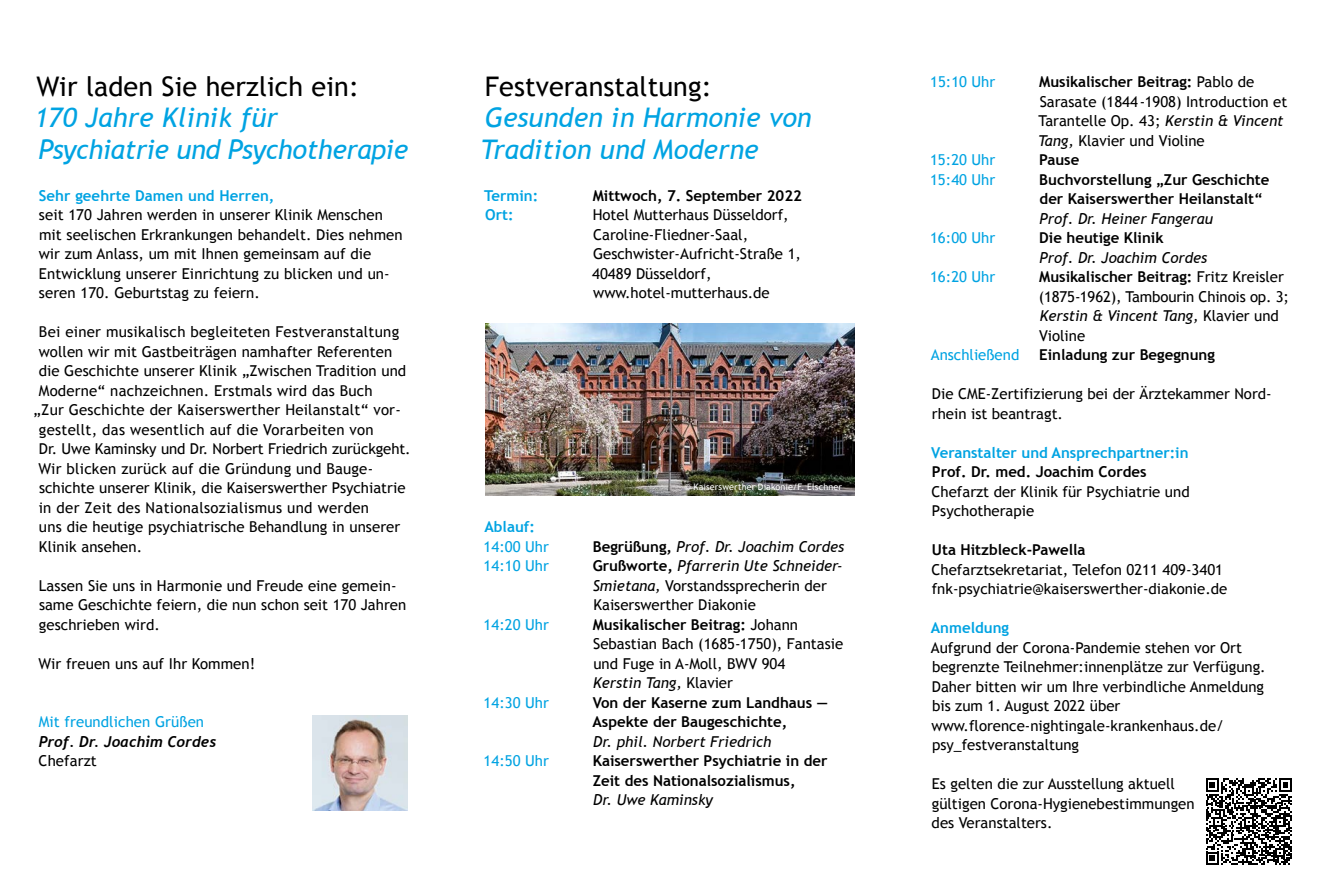
<style>
.page{position:relative;width:1331px;height:893px;background:#fff}
.page>*{position:absolute;margin:0;border:0;box-sizing:border-box;transform-origin:0 0}
.t1{font:italic 27px/31.5px "Trebuchet MS";letter-spacing:-.015em;color:#00a3e2}
.t2{font:27px "Trebuchet MS";letter-spacing:.005em;color:#000}
.t3{font:italic 27px/31.5px "Trebuchet MS";letter-spacing:.005em;color:#00a3e2}
.t4{font:15px/19.5px "Trebuchet MS";color:#000}
.t5{font:700 15px/19.5px "Trebuchet MS";color:#000}
.t6{font:15px "Trebuchet MS";color:#00a3e2}
.t7{font:italic 15px "Trebuchet MS";color:#000}
.t8{font:700 15px "Trebuchet MS";color:#00a3e2}
.t9{font:15px "Trebuchet MS";letter-spacing:.02em;color:#000}
.t10{font:italic 700 15px "Trebuchet";letter-spacing:.005em;color:#000}
.t11{font:9px "Trebuchet MS";letter-spacing:.01em;color:#fff}
.s1{font-weight:700;font-style:normal}
.s2{font-weight:700}
.s3{font-style:italic}
</style>
<div class="page">
<img style="left:313px;top:716px;width:95px;height:95px">
<img style="left:485px;top:324px;width:369px;height:171px">
<svg style="left:1206px;top:778px;width:86px;height:87px"></svg>
<h1 class="t2" style="left:37px;top:70px;width:324px">Wir laden Sie herzlich ein:</h1>
<h1 class="t1" style="left:34px;top:102px;width:376px">170 Jahre Klinik für<br>Psychiatrie und Psychotherapie</h1>
<p class="t8" style="left:39px;top:186px;width:237px">Sehr geehrte Damen und Herren,</p>
<p class="t4" style="left:39px;top:206px;width:365px">seit 170 Jahren werden in unserer Klinik Menschen mit seelischen Erkrankungen behandelt. Dies nehmen wir zum Anlass, um mit Ihnen gemeinsam auf die Entwicklung unserer Einrichtung zu blicken und un&shy;seren 170. Geburtstag zu feiern.</p>
<p class="t4" style="left:39px;top:323px;width:362px">Bei einer musikalisch begleiteten Festveranstaltung</p>
<p class="t4" style="left:39px;top:342px;width:355px">wollen wir mit Gastbeiträgen namhafter Referenten</p>
<p class="t4" style="left:39px;top:362px;width:369px">die Geschichte unserer Klinik „Zwischen Tradition und</p>
<p class="t4" style="left:39px;top:381px;width:335px">Moderne“ nachzeichnen. Erstmals wird das Buch</p>
<p class="t4" style="left:33px;top:401px;width:369px">„Zur Geschichte der Kaiserswerther Heilanstalt“ vor-</p>
<p class="t9" style="left:39px;top:421px;width:336px">gestellt, das wesentlich auf die Vorarbeiten von</p>
<p class="t4" style="left:39px;top:440px;width:373px">Dr. Uwe Kaminsky und Dr. Norbert Friedrich zurückgeht.</p>
<p class="t4" style="left:39px;top:459px;width:336px">Wir blicken zurück auf die Gründung und Bauge-</p>
<p class="t4" style="left:39px;top:479px;width:368px">schichte unserer Klinik, die Kaiserswerther Psychiatrie</p>
<p class="t9" style="left:39px;top:499px;width:332px">in der Zeit des Nationalsozialismus und werden</p>
<p class="t4" style="left:39px;top:518px;width:363px">uns die heutige psychiatrische Behandlung in unserer</p>
<p class="t4" style="left:39px;top:537px;width:105px">Klinik ansehen.</p>
<p class="t4" style="left:39px;top:576px;width:369px">Lassen Sie uns in Harmonie und Freude eine gemein&shy;same Geschichte feiern, die nun schon seit 170 Jahren geschrieben wird.</p>
<p class="t4" style="left:39px;top:654px;width:218px">Wir freuen uns auf Ihr Kommen!</p>
<p class="t6" style="left:39px;top:713px;width:167px">Mit freundlichen Grüßen</p>
<p class="t10" style="left:39px;top:732px;width:179px">Prof. Dr. Joachim Cordes</p>
<p class="t4" style="left:39px;top:752px;width:60px">Chefarzt</p>
<h1 class="t2" style="left:485px;top:70px;width:228px">Festveranstaltung:</h1>
<h1 class="t3" style="left:480px;top:102px;width:333px">Gesunden in Harmonie von<br>Tradition und Moderne</h1>
<p class="t8" style="left:484px;top:186px;width:56px">Termin:</p>
<p class="t5" style="left:593px;top:186px;width:211px">Mittwoch, 7. September 2022</p>
<p class="t8" style="left:485px;top:205px;width:30px">Ort:</p>
<p class="t4" style="left:592px;top:205px;width:210px">Hotel Mutterhaus Düsseldorf,<br>Caroline-Fliedner-Saal,<br>Geschwister-Aufricht-Straße 1,<br>40489 Düsseldorf, www.hotel-mutterhaus.de</p>
<p class="t11" style="left:684px;top:482px;width:159px">© Kaiserswerther Diakonie/F. Elschner</p>
<p class="t8" style="left:484px;top:517px;width:52px">Ablauf:</p>
<p class="t6" style="left:484px;top:537px;width:67px">14:00 Uhr</p>
<p class="t7" style="left:593px;top:537px;width:253px"><span class="s1">Begrüßung,</span> Prof. Dr. Joachim Cordes</p>
<p class="t6" style="left:484px;top:557px;width:67px">14:10 Uhr</p>
<p class="t4" style="left:593px;top:556px;width:252px"><span class="s2">Grußworte,</span> <span class="s3">Pfarrerin Ute Schneider-<br>Smietana,</span> Vorstandssprecherin der<br>Kaiserswerther Diakonie</p>
<p class="t6" style="left:484px;top:615px;width:67px">14:20 Uhr</p>
<p class="t4" style="left:593px;top:615px;width:252px"><span class="s2">Musikalischer Beitrag:</span> Johann<br>Sebastian Bach (1685-1750), Fantasie und Fuge in A-Moll, BWV 904<br><span class="s3">Kerstin Tang,</span> Klavier</p>
<p class="t6" style="left:484px;top:693px;width:67px">14:30 Uhr</p>
<p class="t5" style="left:592px;top:693px;width:237px">Von der Kaserne zum Landhaus —<br>Aspekte der Baugeschichte,</p>
<p class="t7" style="left:593px;top:732px;width:180px">Dr. phil. Norbert Friedrich</p>
<p class="t6" style="left:484px;top:752px;width:67px">14:50 Uhr</p>
<p class="t5" style="left:593px;top:751px;width:236px">Kaiserswerther Psychiatrie in der<br>Zeit des Nationalsozialismus,</p>
<p class="t7" style="left:593px;top:791px;width:121px">Dr. Uwe Kaminsky</p>
<p class="t6" style="left:930px;top:73px;width:67px">15:10 Uhr</p>
<p class="t4" style="left:1038px;top:72px;width:251px"><span class="s2">Musikalischer Beitrag:</span> Pablo de Sarasate (1844-1908) Introduction et Tarantelle Op. 43; <span class="s3">Kerstin &amp; Vincent Tang,</span> Klavier und Violine</p>
<p class="t6" style="left:930px;top:151px;width:67px">15:20 Uhr</p>
<p class="t5" style="left:1039px;top:150px;width:42px">Pause</p>
<p class="t6" style="left:930px;top:171px;width:67px">15:40 Uhr</p>
<p class="t5" style="left:1039px;top:170px;width:232px">Buchvorstellung „Zur Geschichte der Kaiserswerther Heilanstalt“</p>
<p class="t7" style="left:1040px;top:210px;width:175px">Prof. Dr. Heiner Fangerau</p>
<p class="t6" style="left:930px;top:229px;width:67px">16:00 Uhr</p>
<p class="t5" style="left:1039px;top:228px;width:126px">Die heutige Klinik</p>
<p class="t7" style="left:1040px;top:249px;width:169px">Prof. Dr. Joachim Cordes</p>
<p class="t6" style="left:930px;top:268px;width:67px">16:20 Uhr</p>
<p class="t4" style="left:1039px;top:267px;width:252px"><span class="s2">Musikalischer Beitrag:</span> Fritz Kreisler (1875-1962), Tambourin Chinois op. 3;<br><span class="s3">Kerstin &amp; Vincent Tang,</span> Klavier und<br>Violine</p>
<p class="t6" style="left:931px;top:346px;width:90px">Anschließend</p>
<p class="t5" style="left:1039px;top:345px;width:177px">Einladung zur Begegnung</p>
<p class="t4" style="left:932px;top:384px;width:341px">Die CME-Zertifizierung bei der Ärztekammer Nord&shy;rhein ist beantragt.</p>
<p class="t8" style="left:931px;top:443px;width:259px">Veranstalter und Ansprechpartner:in</p>
<p class="t5" style="left:932px;top:462px;width:216px">Prof. Dr. med. Joachim Cordes</p>
<p class="t4" style="left:932px;top:482px;width:260px">Chefarzt der Klinik für Psychiatrie und<br>Psychotherapie</p>
<p class="t5" style="left:932px;top:540px;width:155px">Uta Hitzbleck-Pawella</p>
<p class="t4" style="left:932px;top:560px;width:297px">Chefarztsekretariat, Telefon 0211 409-3401 fnk-psychiatrie@kaiserswerther-diakonie.de</p>
<p class="t8" style="left:931px;top:619px;width:80px">Anmeldung</p>
<p class="t4" style="left:931px;top:638px;width:336px">Aufgrund der Corona-Pandemie stehen vor Ort begrenzte Teilnehmer:innenplätze zur Verfügung.<br>Daher bitten wir um Ihre verbindliche Anmeldung bis zum 1. August 2022 über www.florence-nightingale-krankenhaus.de/ psy_festveranstaltung</p>
<p class="t4" style="left:932px;top:774px;width:264px">Es gelten die zur Ausstellung aktuell gültigen Corona-Hygienebestimmungen des Veranstalters.</p>
</div>
